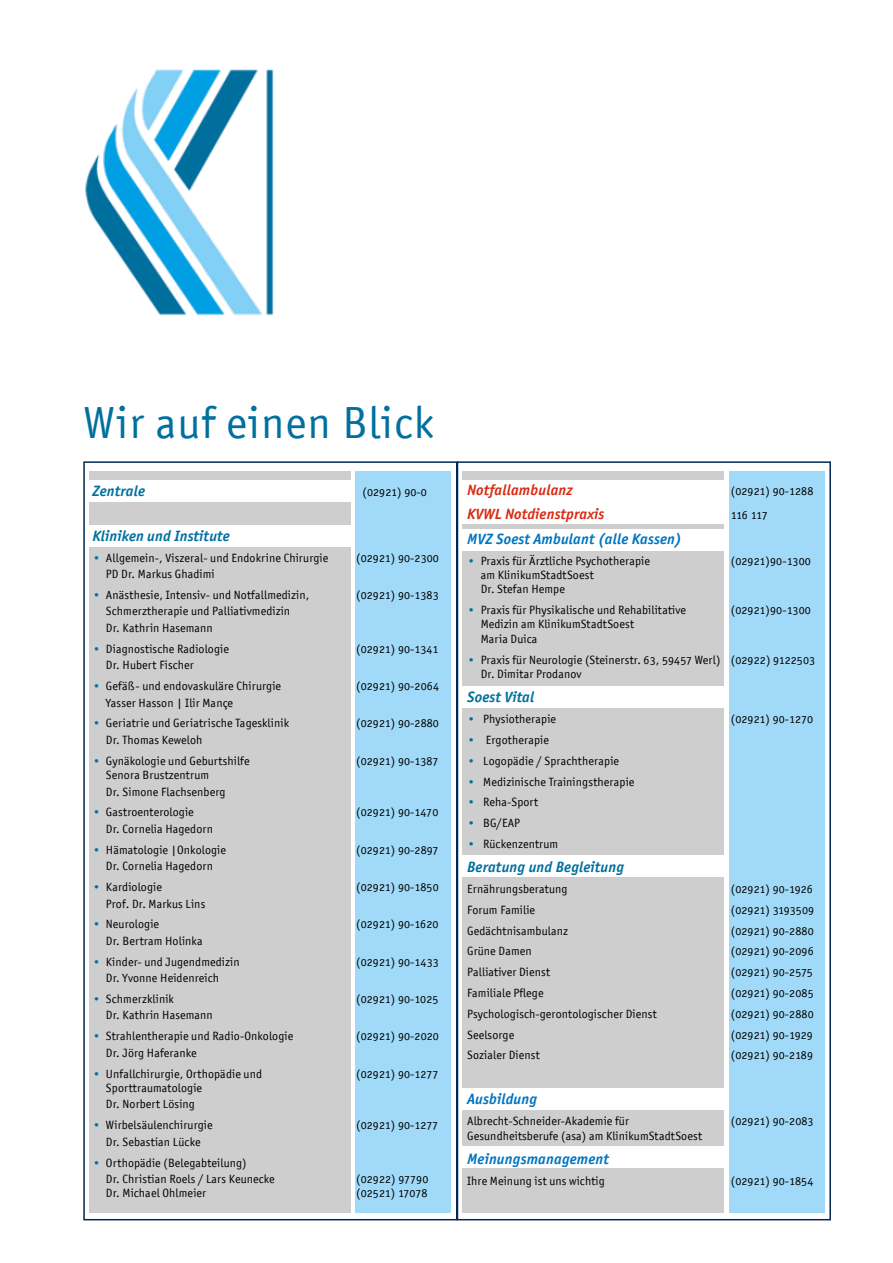
<style>
.page{position:relative;width:893px;height:1263px;background:#fff}
.page>*{position:absolute;margin:0;border:0;box-sizing:border-box;transform-origin:0 0}
.t1{font:45px "Officina Sans ITC Book OS";letter-spacing:.025em;color:#00709e}
.t2{font:italic 700 15px "Officina Sans ITC";letter-spacing:.01em;color:#00709e}
.t3{font:italic 700 15px "Officina Sans ITC";letter-spacing:.01em;color:#0075bf}
.t4{font:italic 700 15px "Officina Sans ITC";letter-spacing:.01em;color:#d82c15}
.t5{font:12px/16.5px "Officina Sans ITC Book OS";letter-spacing:.01em;color:#000}
.s1{color:#00709e}
</style>
<div class="page">
<div style="left:463px;top:471px;width:261px;height:741px;background:#cecece"></div>
<div style="left:457px;top:461px;width:374px;height:759px;border:2px solid #002851"></div>
<div style="left:83px;top:461px;width:374px;height:759px;border:2px solid #002851"></div>
<div style="left:461px;top:1088px;width:263px;height:21px;background:#fff"></div>
<div style="left:729px;top:471px;width:95px;height:741px;background:#a1daf8"></div>
<div style="left:355px;top:471px;width:95px;height:741px;background:#a1daf8"></div>
<div style="left:89px;top:471px;width:261px;height:741px;background:#cecece"></div>
<div style="left:87px;top:525px;width:265px;height:22px;background:#fff"></div>
<div style="left:87px;top:481px;width:264px;height:21px;background:#fff"></div>
<div style="left:459px;top:530px;width:268px;height:21px;background:#fff"></div>
<div style="left:460px;top:686px;width:265px;height:22px;background:#fff"></div>
<div style="left:459px;top:481px;width:267px;height:43px;background:#fff"></div>
<div style="left:460px;top:855px;width:264px;height:21px;background:#fff"></div>
<img style="left:85px;top:69px;width:189px;height:247px">
<div style="left:460px;top:1146px;width:264px;height:22px;background:#fff"></div>
<h1 class="t1" style="left:84px;top:397px;width:351px">Wir auf einen Blick</h1>
<p class="t2" style="left:92px;top:481px;width:54px">Zentrale</p>
<p class="t5" style="left:362px;top:483px;width:66px">(02921) 90-0</p>
<p class="t2" style="left:92px;top:527px;width:139px">Kliniken und Institute</p>
<p class="t5" style="left:92px;top:549px;width:237px"><span class="s1">•</span> Allgemein-, Viszeral- und Endokrine Chirurgie</p>
<p class="t5" style="left:356px;top:549px;width:84px">(02921) 90-2300</p>
<p class="t5" style="left:106px;top:566px;width:110px">PD Dr. Markus Ghadimi</p>
<p class="t5" style="left:92px;top:586px;width:218px"><span class="s1">•</span> Anästhesie, Intensiv- und Notfallmedizin,</p>
<p class="t5" style="left:356px;top:586px;width:84px">(02921) 90-1383</p>
<p class="t5" style="left:106px;top:603px;width:186px">Schmerztherapie und Palliativmedizin<br>Dr. Kathrin Hasemann</p>
<p class="t5" style="left:92px;top:640px;width:138px"><span class="s1">•</span> Diagnostische Radiologie</p>
<p class="t5" style="left:356px;top:640px;width:84px">(02921) 90-1341</p>
<p class="t5" style="left:106px;top:657px;width:89px">Dr. Hubert Fischer</p>
<p class="t5" style="left:92px;top:678px;width:190px"><span class="s1">•</span> Gefäß- und endovaskuläre Chirurgie</p>
<p class="t5" style="left:356px;top:678px;width:84px">(02921) 90-2064</p>
<p class="t5" style="left:106px;top:694px;width:129px">Yasser Hasson | Ilir Mançe</p>
<p class="t5" style="left:92px;top:715px;width:198px"><span class="s1">•</span> Geriatrie und Geriatrische Tagesklinik</p>
<p class="t5" style="left:356px;top:715px;width:84px">(02921) 90-2880</p>
<p class="t5" style="left:106px;top:731px;width:98px">Dr. Thomas Keweloh</p>
<p class="t5" style="left:92px;top:752px;width:159px"><span class="s1">•</span> Gynäkologie und Geburtshilfe</p>
<p class="t5" style="left:356px;top:752px;width:84px">(02921) 90-1387</p>
<p class="t5" style="left:106px;top:767px;width:121px">Senora Brustzentrum<br>Dr. Simone Flachsenberg</p>
<p class="t5" style="left:92px;top:804px;width:103px"><span class="s1">•</span> Gastroenterologie</p>
<p class="t5" style="left:356px;top:804px;width:84px">(02921) 90-1470</p>
<p class="t5" style="left:106px;top:820px;width:109px">Dr. Cornelia Hagedorn</p>
<p class="t5" style="left:92px;top:841px;width:135px"><span class="s1">•</span> Hämatologie |Onkologie</p>
<p class="t5" style="left:356px;top:841px;width:84px">(02921) 90-2897</p>
<p class="t5" style="left:106px;top:858px;width:109px">Dr. Cornelia Hagedorn</p>
<p class="t5" style="left:92px;top:879px;width:71px"><span class="s1">•</span> Kardiologie</p>
<p class="t5" style="left:356px;top:879px;width:84px">(02921) 90-1850</p>
<p class="t5" style="left:106px;top:895px;width:101px">Prof. Dr. Markus Lins</p>
<p class="t5" style="left:92px;top:916px;width:68px"><span class="s1">•</span> Neurologie</p>
<p class="t5" style="left:356px;top:916px;width:84px">(02921) 90-1620</p>
<p class="t5" style="left:106px;top:932px;width:98px">Dr. Bertram Holinka</p>
<p class="t5" style="left:92px;top:953px;width:149px"><span class="s1">•</span> Kinder- und Jugendmedizin</p>
<p class="t5" style="left:356px;top:953px;width:84px">(02921) 90-1433</p>
<p class="t5" style="left:106px;top:970px;width:114px">Dr. Yvonne Heidenreich</p>
<p class="t5" style="left:92px;top:990px;width:83px"><span class="s1">•</span> Schmerzklinik</p>
<p class="t5" style="left:356px;top:990px;width:84px">(02921) 90-1025</p>
<p class="t5" style="left:106px;top:1007px;width:108px">Dr. Kathrin Hasemann</p>
<p class="t5" style="left:92px;top:1028px;width:202px"><span class="s1">•</span> Strahlentherapie und Radio-Onkologie</p>
<p class="t5" style="left:356px;top:1028px;width:84px">(02921) 90-2020</p>
<p class="t5" style="left:106px;top:1044px;width:92px">Dr. Jörg Haferanke</p>
<p class="t5" style="left:92px;top:1065px;width:171px"><span class="s1">•</span> Unfallchirurgie, Orthopädie und</p>
<p class="t5" style="left:356px;top:1065px;width:84px">(02921) 90-1277</p>
<p class="t5" style="left:106px;top:1079px;width:98px">Sporttraumatologie<br>Dr. Norbert Lösing</p>
<p class="t5" style="left:92px;top:1117px;width:122px"><span class="s1">•</span> Wirbelsäulenchirurgie</p>
<p class="t5" style="left:356px;top:1117px;width:84px">(02921) 90-1277</p>
<p class="t5" style="left:106px;top:1133px;width:96px">Dr. Sebastian Lücke</p>
<p class="t5" style="left:106px;top:1154px;width:170px;text-indent:-14px"><span class="s1">•</span> Orthopädie (Belegabteilung)<br>Dr. Christian Roels / Lars Keunecke</p>
<p class="t5" style="left:356px;top:1171px;width:74px">(02922) 97790</p>
<p class="t5" style="left:106px;top:1185px;width:102px">Dr. Michael Ohlmeier</p>
<p class="t5" style="left:356px;top:1185px;width:73px">(02521) 17078</p>
<p class="t4" style="left:467px;top:481px;width:107px">Notfallambulanz</p>
<p class="t5" style="left:731px;top:483px;width:84px">(02921) 90-1288</p>
<p class="t4" style="left:467px;top:505px;width:139px">KVWL Notdienstpraxis</p>
<p class="t5" style="left:731px;top:507px;width:38px">116 117</p>
<p class="t3" style="left:467px;top:530px;width:216px">MVZ Soest Ambulant (alle Kassen)</p>
<p class="t5" style="left:467px;top:552px;width:184px"><span class="s1">•</span> Praxis für Ärztliche Psychotherapie</p>
<p class="t5" style="left:731px;top:552px;width:81px">(02921)90-1300</p>
<p class="t5" style="left:481px;top:568px;width:115px;line-height:14.4px">am KlinikumStadtSoest<br>Dr. Stefan Hempe</p>
<p class="t5" style="left:467px;top:602px;width:220px"><span class="s1">•</span> Praxis für Physikalische und Rehabilitative</p>
<p class="t5" style="left:731px;top:602px;width:81px">(02921)90-1300</p>
<p class="t5" style="left:481px;top:617px;width:155px;line-height:14.4px">Medizin am KlinikumStadtSoest<br>Maria Duica</p>
<p class="t5" style="left:481px;top:652px;width:336px;line-height:14.4px;text-indent:-14px"><span class="s1">•</span> Praxis für Neurologie (Steinerstr. 63, 59457 Werl) (02922) 9122503<br>Dr. Dimitar Prodanov</p>
<p class="t2" style="left:467px;top:688px;width:69px">Soest Vital</p>
<p class="t5" style="left:467px;top:711px;width:91px"><span class="s1">•</span> Physiotherapie</p>
<p class="t5" style="left:731px;top:711px;width:84px">(02921) 90-1270</p>
<p class="t5" style="left:467px;top:732px;width:83px"><span class="s1">•</span> Ergotherapie</p>
<p class="t5" style="left:467px;top:752px;width:153px"><span class="s1">•</span> Logopädie / Sprachtherapie</p>
<p class="t5" style="left:467px;top:773px;width:169px"><span class="s1">•</span> Medizinische Trainingstherapie</p>
<p class="t5" style="left:467px;top:794px;width:73px"><span class="s1">•</span> Reha-Sport</p>
<p class="t5" style="left:467px;top:815px;width:54px"><span class="s1">•</span> BG/EAP</p>
<p class="t5" style="left:467px;top:835px;width:93px"><span class="s1">•</span> Rückenzentrum</p>
<p class="t2" style="left:467px;top:858px;width:158px">Beratung und Begleitung</p>
<p class="t5" style="left:467px;top:881px;width:102px">Ernährungsberatung</p>
<p class="t5" style="left:731px;top:881px;width:84px">(02921) 90-1926</p>
<p class="t5" style="left:467px;top:901px;width:69px">Forum Familie</p>
<p class="t5" style="left:731px;top:901px;width:85px">(02921) 3193509</p>
<p class="t5" style="left:467px;top:922px;width:102px">Gedächtnisambulanz</p>
<p class="t5" style="left:731px;top:922px;width:84px">(02921) 90-2880</p>
<p class="t5" style="left:467px;top:943px;width:66px">Grüne Damen</p>
<p class="t5" style="left:731px;top:943px;width:84px">(02921) 90-2096</p>
<p class="t5" style="left:467px;top:964px;width:84px">Palliativer Dienst</p>
<p class="t5" style="left:731px;top:964px;width:84px">(02921) 90-2575</p>
<p class="t5" style="left:467px;top:985px;width:78px">Familiale Pflege</p>
<p class="t5" style="left:731px;top:985px;width:84px">(02921) 90-2085</p>
<p class="t5" style="left:467px;top:1005px;width:191px">Psychologisch-gerontologischer Dienst</p>
<p class="t5" style="left:731px;top:1005px;width:84px">(02921) 90-2880</p>
<p class="t5" style="left:467px;top:1026px;width:49px">Seelsorge</p>
<p class="t5" style="left:731px;top:1026px;width:84px">(02921) 90-1929</p>
<p class="t5" style="left:467px;top:1047px;width:74px">Sozialer Dienst</p>
<p class="t5" style="left:731px;top:1047px;width:84px">(02921) 90-2189</p>
<p class="t3" style="left:467px;top:1090px;width:72px">Ausbildung</p>
<p class="t5" style="left:467px;top:1113px;width:163px">Albrecht-Schneider-Akademie für</p>
<p class="t5" style="left:731px;top:1113px;width:84px">(02921) 90-2083</p>
<p class="t5" style="left:467px;top:1127px;width:236px">Gesundheitsberufe (asa) am KlinikumStadtSoest</p>
<p class="t3" style="left:467px;top:1150px;width:143px">Meinungsmanagement</p>
<p class="t5" style="left:467px;top:1172px;width:139px">Ihre Meinung ist uns wichtig</p>
<p class="t5" style="left:731px;top:1172px;width:84px">(02921) 90-1854</p>
</div>
